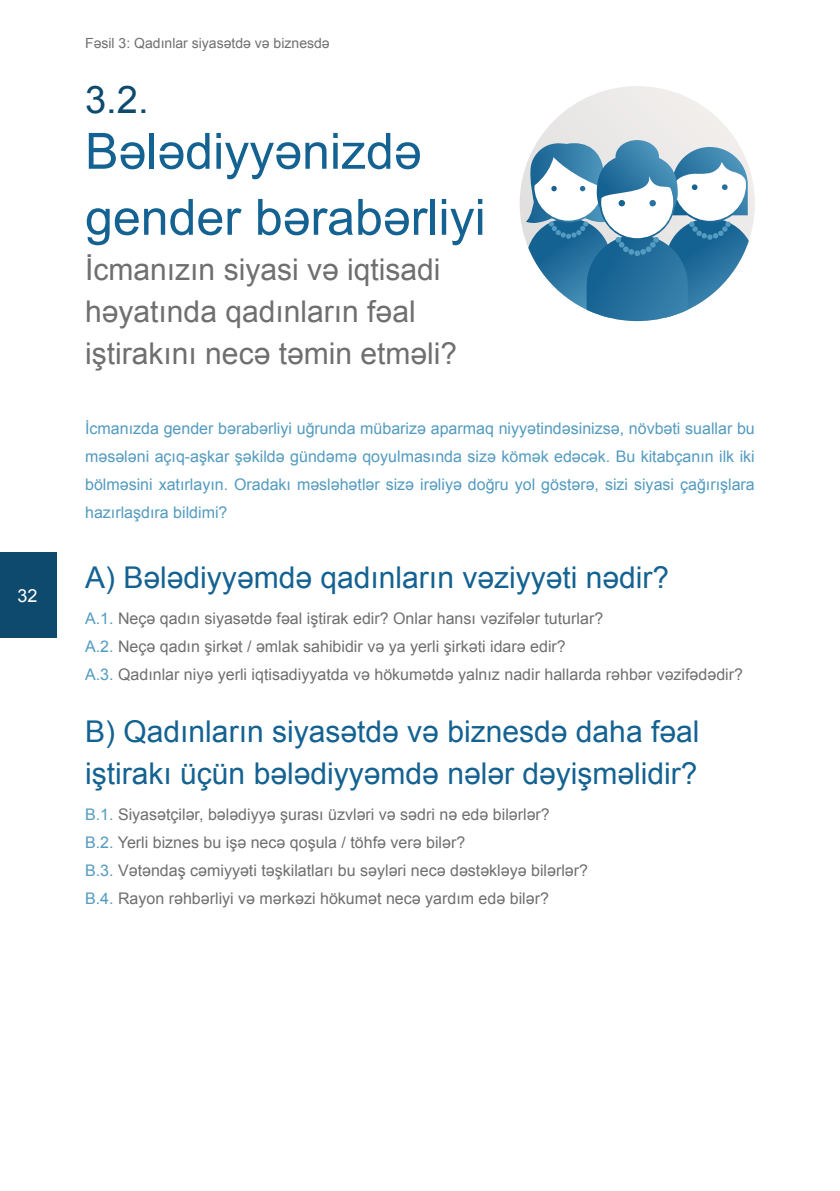
<style>
.page{position:relative;width:840px;height:1191px;background:#fff}
.page>*{position:absolute;margin:0;border:0;box-sizing:border-box;transform-origin:0 0}
.t1{font:50px/66px "Arial";color:#146291}
.t2{font:38px "Arial";color:#0e4a6e}
.t3{font:30px/42px "Arial";color:#146291}
.t4{font:30px/42px "Arial";color:#706f6f}
.t5{font:18px "Arial";color:#fff}
.t6{font:16px/28px "Arial";color:#706f6f}
.t7{font:16px/28px "Arial";color:#539bc0;text-align:justify}
.t8{font:14px "Arial";color:#706f6f}
.s1{color:#539bc0}
</style>
<div class="page">
<div style="left:519px;top:86px;width:235px;height:235px;background:#edebe9;border-radius:117px"></div>
<svg style="left:525px;top:140px;width:223px;height:181px"></svg>
<div style="left:0;top:553px;width:57px;height:85px;background:#0e4a6e"></div>
<p class="t5" style="left:17px;top:583px;width:22px">32</p>
<p class="t8" style="left:85px;top:34px;width:246px">Fəsil 3: Qadınlar siyasətdə və biznesdə</p>
<h2 class="t2" style="left:85px;top:73px;width:65px">3.2.</h2>
<h1 class="t1" style="left:85px;top:118px;width:402px">Bələdiyyənizdə gender bərabərliyi</h1>
<h3 class="t4" style="left:85px;top:248px;width:373px">İcmanızın siyasi və iqtisadi həyatında qadınların fəal iştirakını necə təmin etməli?</h3>
<p class="t7" style="left:85px;top:414px;width:670px">İcmanızda gender bərabərliyi uğrunda mübarizə aparmaq niyyətindəsinizsə, növbəti suallar bu məsələni açıq-aşkar şəkildə gündəmə qoyulmasında sizə kömək edəcək. Bu kitabçanın ilk iki bölməsini xatırlayın. Oradakı məsləhətlər sizə irəliyə doğru yol göstərə, sizi siyasi çağırışlara hazırlaşdıra bildimi?</p>
<h3 class="t3" style="left:85px;top:556px;width:585px">A) Bələdiyyəmdə qadınların vəziyyəti nədir?</h3>
<p class="t6" style="left:85px;top:604px;width:659px"><span class="s1">A.1.</span> Neçə qadın siyasətdə fəal iştirak edir? Onlar hansı vəzifələr tuturlar?<br><span class="s1">A.2.</span> Neçə qadın şirkət / əmlak sahibidir və ya yerli şirkəti idarə edir?<br><span class="s1">A.3.</span> Qadınlar niyə yerli iqtisadiyyatda və hökumətdə yalnız nadir hallarda rəhbər vəzifədədir?</p>
<h3 class="t3" style="left:85px;top:710px;width:615px">B) Qadınların siyasətdə və biznesdə daha fəal iştirakı üçün bələdiyyəmdə nələr dəyişməlidir?</h3>
<p class="t6" style="left:85px;top:800px;width:504px"><span class="s1">B.1.</span> Siyasətçilər, bələdiyyə şurası üzvləri və sədri nə edə bilərlər?<br><span class="s1">B.2.</span> Yerli biznes bu işə necə qoşula / töhfə verə bilər?<br><span class="s1">B.3.</span> Vətəndaş cəmiyyəti təşkilatları bu səyləri necə dəstəkləyə bilərlər?<br><span class="s1">B.4.</span> Rayon rəhbərliyi və mərkəzi hökumət necə yardım edə bilər?</p>
</div>
